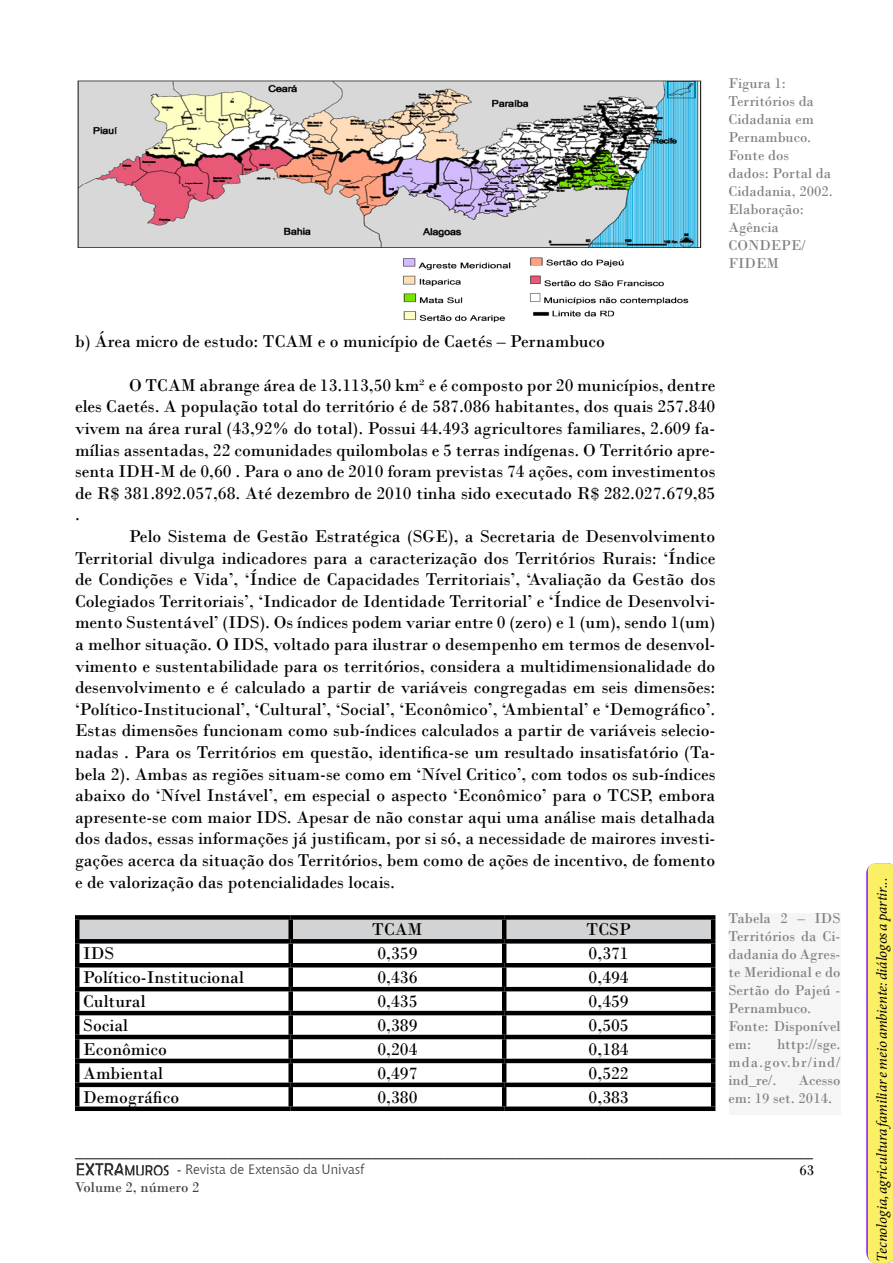
<style>
.page{position:relative;width:893px;height:1263px;background:#fff}
.page>*{position:absolute;margin:0;border:0;box-sizing:border-box;transform-origin:0 0}
.t1{font:18px/21.6px "Bodoni";color:#000;text-align:justify}
.t2{font:18px "Minion Pro";color:#000}
.t3{font:15px/18px "Bodoni";color:#808080}
.t4{font:italic 15px "Minion Pro";letter-spacing:-.005em;color:#000}
.t5{font:italic 15px "Bodoni";color:#000}
.t6{font:15px "Bodoni";color:#404040}
.t7{font:15px "Bodoni";color:#000}
.t8{font:13.5px "Chianti BT";color:#404040}
.s1{font-family:"Bodoni";font-size:15px}
</style>
<div class="page">
<img style="left:76px;top:1162px;width:93px;height:13px">
<img style="left:76px;top:1170px;width:93px;height:4px">
<div style="left:80px;top:920px;width:631px;height:19px;background:#d1d3d4"></div>
<div style="left:75px;top:915px;width:216px;height:5px;background:#000"></div>
<div style="left:75px;top:920px;width:5px;height:19px;background:#000"></div>
<div style="left:291px;top:915px;width:213px;height:5px;background:#000"></div>
<div style="left:288px;top:920px;width:5px;height:19px;background:#000"></div>
<div style="left:504px;top:915px;width:211px;height:5px;background:#000"></div>
<hr style="left:502px;top:920px;width:4px;height:19px;background:#000">
<hr style="left:711px;top:920px;width:4px;height:19px;background:#000">
<svg style="left:75px;top:939px;width:216px;height:4px"></svg>
<div style="left:75px;top:943px;width:5px;height:20px;background:#000"></div>
<svg style="left:291px;top:939px;width:213px;height:4px"></svg>
<div style="left:288px;top:943px;width:5px;height:20px;background:#000"></div>
<svg style="left:504px;top:939px;width:211px;height:4px"></svg>
<hr style="left:502px;top:943px;width:4px;height:20px;background:#000">
<hr style="left:711px;top:943px;width:4px;height:20px;background:#000">
<hr style="left:75px;top:963px;width:216px;height:4px;background:#000">
<div style="left:75px;top:967px;width:5px;height:20px;background:#000"></div>
<hr style="left:291px;top:963px;width:213px;height:4px;background:#000">
<div style="left:288px;top:967px;width:5px;height:20px;background:#000"></div>
<hr style="left:504px;top:963px;width:211px;height:4px;background:#000">
<hr style="left:502px;top:967px;width:4px;height:20px;background:#000">
<hr style="left:711px;top:967px;width:4px;height:20px;background:#000">
<hr style="left:75px;top:987px;width:216px;height:4px;background:#000">
<div style="left:75px;top:991px;width:5px;height:20px;background:#000"></div>
<hr style="left:291px;top:987px;width:213px;height:4px;background:#000">
<div style="left:288px;top:991px;width:5px;height:20px;background:#000"></div>
<hr style="left:504px;top:987px;width:211px;height:4px;background:#000">
<hr style="left:502px;top:991px;width:4px;height:20px;background:#000">
<hr style="left:711px;top:991px;width:4px;height:20px;background:#000">
<hr style="left:75px;top:1011px;width:216px;height:4px;background:#000">
<div style="left:75px;top:1015px;width:5px;height:20px;background:#000"></div>
<hr style="left:291px;top:1011px;width:213px;height:4px;background:#000">
<div style="left:288px;top:1015px;width:5px;height:20px;background:#000"></div>
<hr style="left:504px;top:1011px;width:211px;height:4px;background:#000">
<hr style="left:502px;top:1015px;width:4px;height:20px;background:#000">
<hr style="left:711px;top:1015px;width:4px;height:20px;background:#000">
<hr style="left:75px;top:1035px;width:216px;height:4px;background:#000">
<div style="left:75px;top:1039px;width:5px;height:20px;background:#000"></div>
<hr style="left:291px;top:1035px;width:213px;height:4px;background:#000">
<div style="left:288px;top:1039px;width:5px;height:20px;background:#000"></div>
<hr style="left:504px;top:1035px;width:211px;height:4px;background:#000">
<hr style="left:502px;top:1039px;width:4px;height:20px;background:#000">
<hr style="left:711px;top:1039px;width:4px;height:20px;background:#000">
<hr style="left:75px;top:1059px;width:216px;height:4px;background:#000">
<div style="left:75px;top:1063px;width:5px;height:19px;background:#000"></div>
<hr style="left:291px;top:1059px;width:213px;height:4px;background:#000">
<div style="left:288px;top:1063px;width:5px;height:19px;background:#000"></div>
<hr style="left:504px;top:1059px;width:211px;height:4px;background:#000">
<hr style="left:502px;top:1063px;width:4px;height:19px;background:#000">
<hr style="left:711px;top:1063px;width:4px;height:19px;background:#000">
<div style="left:75px;top:1082px;width:216px;height:5px;background:#000"></div>
<div style="left:75px;top:1087px;width:5px;height:19px;background:#000"></div>
<div style="left:291px;top:1082px;width:213px;height:5px;background:#000"></div>
<div style="left:288px;top:1087px;width:5px;height:19px;background:#000"></div>
<div style="left:504px;top:1082px;width:211px;height:5px;background:#000"></div>
<hr style="left:502px;top:1087px;width:4px;height:19px;background:#000">
<hr style="left:711px;top:1087px;width:4px;height:19px;background:#000">
<div style="left:75px;top:1106px;width:216px;height:5px;background:#000"></div>
<div style="left:291px;top:1106px;width:213px;height:5px;background:#000"></div>
<div style="left:504px;top:1106px;width:211px;height:5px;background:#000"></div>
<div style="left:728px;top:913px;width:112px;height:201px;background:#f5f5f5"></div>
<img style="left:77px;top:80px;width:625px;height:243px">
<div style="left:75px;top:253px;width:298px;height:48px;background:#fff"></div>
<svg style="left:866px;top:863px;width:27px;height:400px;background:#f4e370"></svg>
<p class="t3" style="left:728px;top:75px;width:106px">Figura 1:<br>Territórios da<br>Cidadania em<br>Pernambuco.<br>Fonte dos dados: Portal da<br>Cidadania, 2002.<br>Elaboração:<br>Agência<br>CONDEPE/<br>FIDEM</p>
<p class="t1" style="left:75px;top:331px;width:532px">b) Área micro de estudo: TCAM e o município de Caetés – Pernambuco</p>
<p class="t1" style="left:75px;top:374px;width:642px;text-indent:54px">O TCAM abrange área de 13.113,50 km² e é composto por 20 municípios, dentre eles Caetés. A população total do território é de 587.086 habitantes, dos quais 257.840 vivem na área rural (43,92% do total). Possui 44.493 agricultores familiares, 2.609 fa&shy;mílias assentadas, 22 comunidades quilombolas e 5 terras indígenas. O Território apre&shy;senta IDH-M de 0,60 . Para o ano de 2010 foram previstas 74 ações, com investimentos de R$ 381.892.057,68. Até dezembro de 2010 tinha sido executado R$ 282.027.679,85 .</p>
<p class="t1" style="left:75px;top:525px;width:642px;text-indent:54px">Pelo Sistema de Gestão Estratégica (SGE), a Secretaria de Desenvolvimento Territorial divulga indicadores para a caracterização dos Territórios Rurais: ‘Índice de Condições e Vida’, ‘Índice de Capacidades Territoriais’, ‘Avaliação da Gestão dos Colegiados Territoriais’, ‘Indicador de Identidade Territorial’ e ‘Índice de Desenvolvi&shy;mento Sustentável’ (IDS). Os índices podem variar entre 0 (zero) e 1 (um), sendo 1(um) a melhor situação. O IDS, voltado para ilustrar o desempenho em termos de desenvol&shy;vimento e sustentabilidade para os territórios, considera a multidimensionalidade do desenvolvimento e é calculado a partir de variáveis congregadas em seis dimensões: ‘Político-Institucional’, ‘Cultural’, ‘Social’, ‘Econômico’, ‘Ambiental’ e ‘Demográfico’.<br>Estas dimensões funcionam como sub-índices calculados a partir de variáveis selecio&shy;nadas . Para os Territórios em questão, identifica-se um resultado insatisfatório (Ta&shy;bela 2). Ambas as regiões situam-se como em ‘Nível Critico’, com todos os sub-índices abaixo do ‘Nível Instável’, em especial o aspecto ‘Econômico’ para o TCSP, embora apresente-se com maior IDS. Apesar de não constar aqui uma análise mais detalhada dos dados, essas informações já justificam, por si só, a necessidade de mairores investi&shy;gações acerca da situação dos Territórios, bem como de ações de incentivo, de fomento e de valorização das potencialidades locais.</p>
<p class="t1" style="left:372px;top:919px;width:52px">TCAM</p>
<p class="t1" style="left:587px;top:919px;width:46px">TCSP</p>
<p class="t1" style="left:83px;top:943px;width:33px">IDS</p>
<p class="t1" style="left:377px;top:943px;width:42px">0,359</p>
<p class="t1" style="left:589px;top:943px;width:42px">0,371</p>
<p class="t1" style="left:83px;top:967px;width:162px">Político-Institucional</p>
<p class="t1" style="left:377px;top:967px;width:42px">0,436</p>
<p class="t1" style="left:589px;top:967px;width:42px">0,494</p>
<p class="t1" style="left:83px;top:990px;width:64px">Cultural</p>
<p class="t1" style="left:377px;top:990px;width:42px">0,435</p>
<p class="t1" style="left:589px;top:990px;width:42px">0,459</p>
<p class="t1" style="left:83px;top:1014px;width:46px">Social</p>
<p class="t1" style="left:377px;top:1014px;width:42px">0,389</p>
<p class="t1" style="left:589px;top:1014px;width:42px">0,505</p>
<p class="t1" style="left:83px;top:1038px;width:85px">Econômico</p>
<p class="t1" style="left:377px;top:1038px;width:42px">0,204</p>
<p class="t1" style="left:589px;top:1038px;width:42px">0,184</p>
<p class="t1" style="left:83px;top:1062px;width:81px">Ambiental</p>
<p class="t1" style="left:377px;top:1062px;width:42px">0,497</p>
<p class="t1" style="left:589px;top:1062px;width:42px">0,522</p>
<p class="t1" style="left:83px;top:1086px;width:97px">Demográfico</p>
<p class="t1" style="left:377px;top:1086px;width:42px">0,380</p>
<p class="t1" style="left:589px;top:1086px;width:42px">0,383</p>
<p class="t3" style="left:728px;top:909px;width:113px">Tabela 2 – IDS<br>Territórios da Ci&shy;dadania do Agres&shy;te Meridional e do<br>Sertão do Pajeú -<br>Pernambuco.<br>Fonte: Disponível em:</p>
<p class="t3" style="left:728px;top:1035px;width:113px;text-align:justify;text-indent:49px">http://sge. mda.gov.br/ind/ ind_re/.</p>
<p class="t3" style="left:728px;top:1071px;width:113px;text-indent:70px">Acesso em: 19 set. 2014.</p>
<p class="t2" style="left:75px;top:1139px;width:739px">__________________________________________________________________________________</p>
<p class="t8" style="left:177px;top:1160px;width:189px"><span class="s1">-</span> Revista de Extensão da Univasf</p>
<p class="t6" style="left:75px;top:1178px;width:126px">Volume 2, número 2</p>
<p class="t7" style="left:799px;top:1161px;width:16px">63</p>
<p class="t4" style="left:872px;top:1261px;width:385px;rotate:-90deg">Tecnologia, agricultura familiar e meio ambiente: diálogos a partir...</p>
<p class="t5" style="left:869px;top:1254px;width:345px;rotate:-90deg">Prevenção das intoxicações por agrotóxico no Submédio...</p>
</div>
